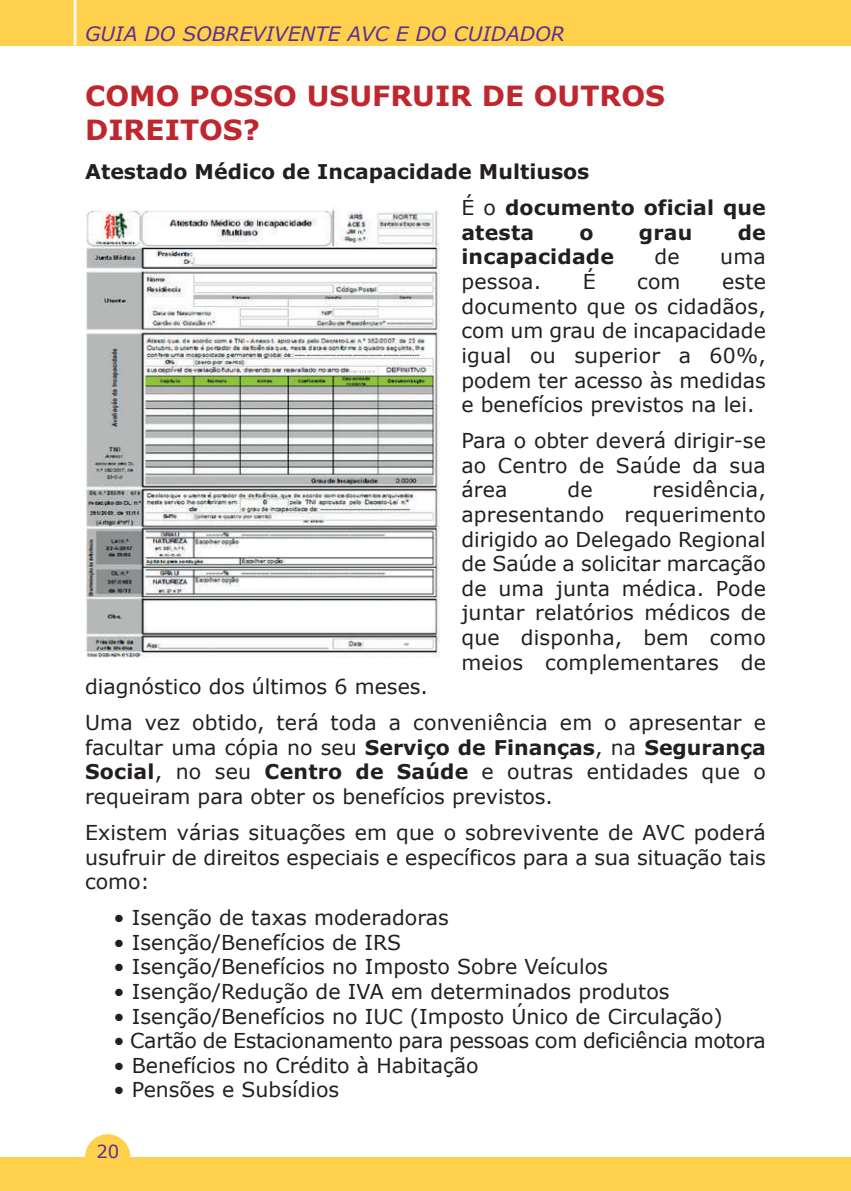
<style>
.page{position:relative;width:851px;height:1191px;background:#fff}
.page>*{position:absolute;margin:0;border:0;box-sizing:border-box;transform-origin:0 0}
.t1{font:700 28px/33.6px "Verdana";color:#c0262d}
.t2{font:20.4px/24.6px "Verdana";color:#231f20;text-align:justify}
.t3{font:700 20.4px/36px "Verdana";letter-spacing:.005em;color:#231f20}
.t4{font:italic 20px "Verdana";color:#5a3092}
.t5{font:18px "Verdana";color:#5a3092}
.s1{font-weight:400}
.s2{font-weight:700}
</style>
<div class="page">
<div style="left:0;top:0;width:850px;height:45px;background:#fed04c"></div>
<hr style="left:74px;top:0;width:3px;height:45px;background:#fef9ec">
<div style="left:0;top:1157px;width:850px;height:34px;background:#fed04c"></div>
<div style="left:85px;top:1134px;width:45px;height:45px;background:#fed04c;border-radius:50%"></div>
<img style="left:85px;top:209px;width:355px;height:449px">
<p class="t4" style="left:85px;top:23px;width:481px">GUIA DO SOBREVIVENTE AVC E DO CUIDADOR</p>
<h1 class="t1" style="left:85px;top:80px;width:581px">COMO POSSO USUFRUIR DE OUTROS<br>DIREITOS?</h1>
<p class="t3" style="left:461px;top:154px;width:306px;text-indent:-376px">Atestado Médico de Incapacidade Multiusos<br><span class="s1">É o</span> documento oficial que</p>
<p class="t3" style="left:461px;top:215px;width:74px">atesta</p>
<p class="t3" style="left:579px;top:215px;width:16px">o</p>
<p class="t3" style="left:639px;top:215px;width:55px">grau</p>
<p class="t3" style="left:737px;top:215px;width:30px">de</p>
<p class="t3" style="left:461px;top:239px;width:154px">incapacidade</p>
<p class="t2" style="left:654px;top:244px;width:27px">de</p>
<p class="t2" style="left:720px;top:244px;width:47px">uma</p>
<p class="t2" style="left:461px;top:269px;width:81px">pessoa.</p>
<p class="t2" style="left:582px;top:269px;width:14px">É</p>
<p class="t2" style="left:637px;top:269px;width:45px">com</p>
<p class="t2" style="left:461px;top:269px;width:306px;text-indent:261px">este documento que os cidadãos, com um grau de incapacidade igual ou superior a 60%, podem ter acesso às medidas e benefícios previstos na lei.</p>
<p class="t2" style="left:461px;top:428px;width:306px">Para o obter deverá dirigir-se ao Centro de Saúde da sua área</p>
<p class="t2" style="left:461px;top:477px;width:306px;text-indent:191px">residência, apresentando requerimento dirigido ao Delegado Regional de Saúde a solicitar marcação de uma junta médica. Pode juntar relatórios médicos de que disponha, bem como meios complementares de</p>
<p class="t2" style="left:85px;top:668px;width:682px;line-height:36px">diagnóstico dos últimos 6 meses.<br>Uma vez obtido, terá toda a conveniência em o apresentar e</p>
<p class="t2" style="left:85px;top:734px;width:682px">facultar uma cópia no seu <span class="s2">Serviço de Finanças</span>, na <span class="s2">Segurança Social</span>, no seu <span class="s2">Centro de Saúde</span> e outras entidades que o requeiram para obter os benefícios previstos.</p>
<p class="t2" style="left:85px;top:819px;width:682px">Existem várias situações em que o sobrevivente de AVC poderá usufruir de direitos especiais e específicos para a sua situação tais como:</p>
<p class="t2" style="left:113px;top:904px;width:337px">• Isenção de taxas moderadoras</p>
<p class="t2" style="left:113px;top:929px;width:289px">• Isenção/Benefícios de IRS</p>
<p class="t2" style="left:113px;top:954px;width:496px">• Isenção/Benefícios no Imposto Sobre Veículos</p>
<p class="t2" style="left:113px;top:978px;width:557px">• Isenção/Redução de IVA em determinados produtos</p>
<p class="t2" style="left:113px;top:1003px;width:610px">• Isenção/Benefícios no IUC (Imposto Único de Circulação)</p>
<p class="t2" style="left:113px;top:1027px;width:653px">• Cartão de Estacionamento para pessoas com deficiência motora</p>
<p class="t2" style="left:113px;top:1052px;width:366px">• Benefícios no Crédito à Habitação</p>
<p class="t2" style="left:113px;top:1077px;width:227px">• Pensões e Subsídios</p>
<p class="t2" style="left:567px;top:477px;width:27px">de</p>
<p class="t5" style="left:96px;top:1140px;width:24px">20</p>
</div>
